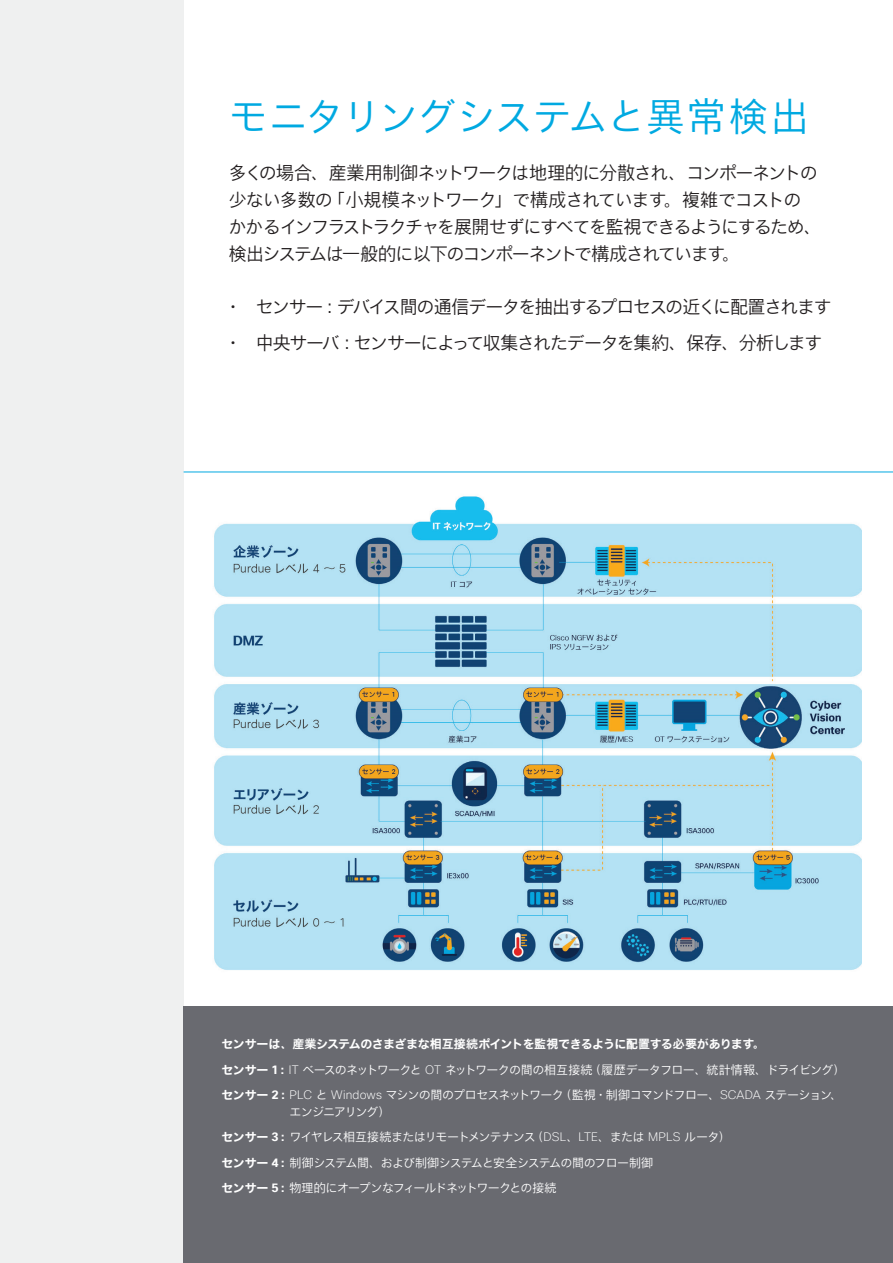
<style>
.page{position:relative;width:893px;height:1263px;background:#fff}
.page>*{position:absolute;margin:0;border:0;box-sizing:border-box;transform-origin:0 0}
.Paragraph_Style15{font:39px "Cisco Sans JPN Light";letter-spacing:-.005em;color:#00a9e1}
.Paragraph_Style5{font:18px/27px "Cisco Sans JPN Light";letter-spacing:-.07em;color:#231f20}
.Paragraph_Style9{font:18px "Cisco Sans JPN Light";letter-spacing:-.075em;color:#231f20}
.Paragraph_Style10{font:18px "Cisco Sans JPN Light";letter-spacing:-.075em;color:#231f20}
.Paragraph_Style2{font:12px "Cisco Sans JPN Light";letter-spacing:-.06em;color:#fff}
.Paragraph_Style26{font:12px/16.5px "Cisco Sans JPN Light";letter-spacing:-.07em;color:#fff}
.Paragraph_Style2-2{font:12px "Cisco Sans JPN Bold";letter-spacing:-.035em;color:#fff}
.Paragraph_Style1{font:12px "Cisco Sans JPN Light";letter-spacing:-.075em;color:#fff}
.s1{font-family:"Cisco Sans JPN Bold"}
.s2{font-family:"Cisco Sans TT";font-weight:700}
.s3{font-family:"Cisco Sans TT";font-weight:200}
</style>
<div class="page">
<div style="left:0;top:0;width:184px;height:1263px;background:#eff0f0"></div>
<hr style="left:184px;top:472px;width:709px;height:1px;background:#00a9e1">
<div style="left:184px;top:1006px;width:709px;height:257px;background:#696a70"></div>
<img style="left:214px;top:496px;width:647px;height:474px">
<p class="Paragraph_Style15" style="left:229px;top:91px;width:582px">モニタリングシステムと異常検出</p>
<p class="Paragraph_Style5" style="left:229px;top:161px;width:594px">多くの場合、産業用制御ネットワークは地理的に分散され、コンポーネントの少ない多数の「小規模ネットワーク」で構成されています。複雑でコストのかかるインフラストラクチャを展開せずにすべてを監視できるようにするため、検出システムは一般的に以下のコンポーネントで構成されています。</p>
<p class="Paragraph_Style9" style="left:224px;top:295px;width:609px">・ センサー：デバイス間の通信データを抽出するプロセスの近くに配置されます</p>
<p class="Paragraph_Style10" style="left:224px;top:331px;width:600px">・ 中央サーバ：センサーによって収集されたデータを集約、保存、分析します</p>
<p class="Paragraph_Style2-2" style="left:222px;top:1036px;width:545px">センサーは、産業システムのさまざまな相互接続ポイントを監視できるように配置する必要があります。</p>
<p class="Paragraph_Style2" style="left:222px;top:1062px;width:625px"><span class="s1">センサー</span> <span class="s2">1</span><span class="s1">：</span><span class="s3">IT</span> ベースのネットワークと <span class="s3">OT</span> ネットワークの間の相互接続（履歴データフロー、統計情報、ドライビング）</p>
<p class="Paragraph_Style26" style="left:290px;top:1088px;width:554px;text-indent:-68px"><span class="s1">センサー</span> <span class="s2">2</span><span class="s1">：</span><span class="s3">PLC</span> と <span class="s3">Windows</span> マシンの間のプロセスネットワーク（監視・制御コマンドフロー、<span class="s3">SCADA</span> ステーション、エンジニアリング）</p>
<p class="Paragraph_Style2" style="left:222px;top:1129px;width:510px"><span class="s1">センサー</span> <span class="s2">3</span><span class="s1">：</span>ワイヤレス相互接続またはリモートメンテナンス（<span class="s3">DSL</span>、<span class="s3">LTE</span>、または <span class="s3">MPLS</span> ルータ）</p>
<p class="Paragraph_Style2" style="left:222px;top:1155px;width:433px"><span class="s1">センサー</span> <span class="s2">4</span><span class="s1">：</span>制御システム間、および制御システムと安全システムの間のフロー制御</p>
<p class="Paragraph_Style1" style="left:222px;top:1180px;width:337px"><span class="s1">センサー</span> <span class="s2">5</span><span class="s1">：</span>物理的にオープンなフィールドネットワークとの接続</p>
</div>
